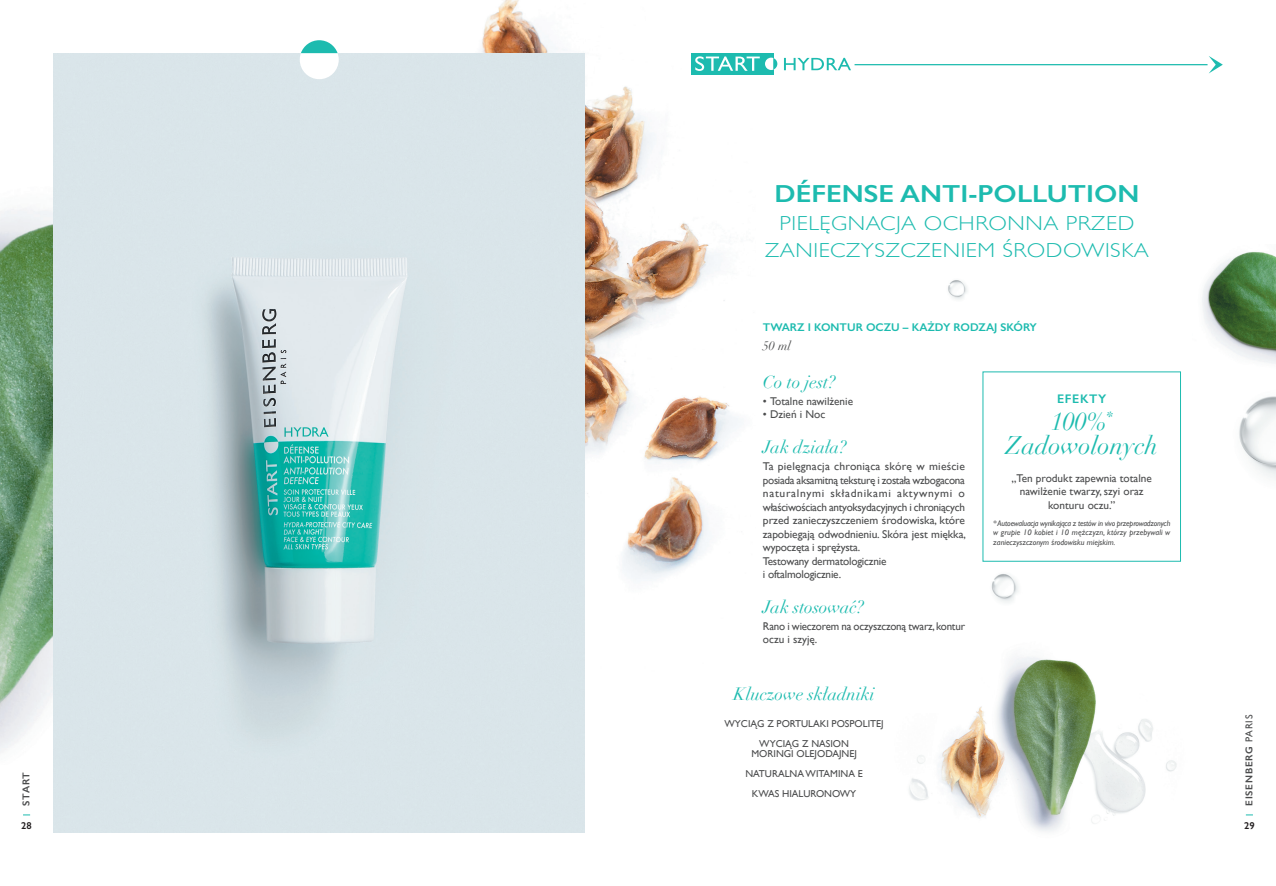
<style>
.page{position:relative;width:1276px;height:886px;background:#fff}
.page>*{position:absolute;margin:0;border:0;box-sizing:border-box;transform-origin:0 0}
.t1{font:italic 25px/23.8px "Didot";color:#1dbbaf;text-align:center}
.t2{font:600 24.75px "Gill Sans";color:#1dbbaf;scale:1.11 1}
.t3{font:300 20.25px/27.1px "Gill Sans";letter-spacing:.025em;color:#1dbbaf;text-align:center;scale:1.11 1}
.t4{font:italic 17.5px "Didot";color:#1dbbaf}
.t5{font:600 12.5px "Gill Sans";letter-spacing:.05em;color:#1dbbaf}
.t6{font:italic 12.5px "Didot";color:#4b4c4d}
.t7{font:11.25px/13.5px "Gill Sans";letter-spacing:-.005em;color:#4b4c4d}
.t8{font:600 11.25px "Gill Sans";color:#1dbbaf}
.t9{font:10px/20px "Gill Sans";color:#4b4c4d;text-align:center}
.t10{font:600 10px "Gill Sans";letter-spacing:.075em;color:#4b4c4d}
.t11{font:600 10px "Gill Sans";color:#231f20}
.t12{font:italic 8.12px/9.8px "Gill Sans";color:#4b4c4d;text-align:justify}
.s1{font-weight:400}
</style>
<div class="page">
<div style="left:982px;top:371px;width:199px;height:191px;border:1px solid #1dbbaf"></div>
<img style="left:909px;top:657px;width:268px;height:175px">
<img style="left:0;top:208px;width:53px;height:545px">
<img style="left:482px;top:0;width:273px;height:580px">
<div style="left:691px;top:53px;width:82px;height:21px;background:#1dbbaf"></div>
<svg style="left:695px;top:56px;width:65px;height:15px"></svg>
<div style="left:765px;top:58px;width:12px;height:12px;background:#fff;border-radius:50%"></div>
<svg style="left:773px;top:58px;width:4px;height:12px"></svg>
<svg style="left:784px;top:58px;width:67px;height:12px"></svg>
<hr style="left:854px;top:64px;width:353px;height:1px;background:#1dbbaf">
<svg style="left:1209px;top:56px;width:13px;height:17px"></svg>
<img style="left:1202px;top:252px;width:74px;height:112px">
<img style="left:1239px;top:396px;width:37px;height:84px">
<img style="left:53px;top:53px;width:532px;height:780px">
<div style="left:300px;top:40px;width:39px;height:39px;background:#fff;border-radius:50%"></div>
<svg style="left:301px;top:40px;width:36px;height:13px"></svg>
<img style="left:991px;top:574px;width:28px;height:29px">
<img style="left:948px;top:280px;width:19px;height:20px">
<p class="t10" style="left:20px;top:806px;width:35px;rotate:-90deg">START</p>
<p class="t11" style="left:21px;top:820px;width:12px">28</p>
<h2 class="t2" style="left:774px;top:178px;width:330px">DÉFENSE ANTI-POLLUTION</h2>
<h3 class="t3" style="left:765px;top:209px;width:347px">PIELĘGNACJA OCHRONNA PRZED<br>ZANIECZYSZCZENIEM ŚRODOWISKA</h3>
<p class="t8" style="left:763px;top:320px;width:275px">TWARZ I KONTUR OCZU – KAŻDY RODZAJ SKÓRY</p>
<p class="t6" style="left:763px;top:338px;width:30px">50 ml</p>
<h3 class="t4" style="left:763px;top:371px;width:74px">Co to jest?</h3>
<p class="t7" style="left:763px;top:394px;width:92px">• Totalne nawilżenie</p>
<p class="t7" style="left:763px;top:408px;width:64px">• Dzień i Noc</p>
<h3 class="t4" style="left:763px;top:436px;width:85px">Jak działa?</h3>
<p class="t7" style="left:763px;top:459px;width:205px">Ta pielęgnacja chroniąca skórę w mieście posiada aksamitną teksturę i została wzbogacona naturalnymi składnikami aktywnymi o właściwościach antyoksydacyjnych i chroniących przed zanieczyszczeniem środowiska, które zapobiegają odwodnieniu. Skóra jest miękka, wypoczęta i sprężysta.<br>Testowany dermatologicznie<br>i oftalmologicznie.</p>
<h3 class="t4" style="left:763px;top:596px;width:102px">Jak stosować?</h3>
<p class="t7" style="left:763px;top:619px;width:204px">Rano i wieczorem na oczyszczoną twarz, kontur oczu i szyję.</p>
<h3 class="t4" style="left:733px;top:683px;width:143px">Kluczowe składniki</h3>
<p class="t9" style="left:724px;top:713px;width:161px">WYCIĄG Z PORTULAKI POSPOLITEJ<br>WYCIĄG Z NASION</p>
<p class="t9" style="left:745px;top:743px;width:119px">MORINGI OLEJODAJNEJ<br>NATURALNA WITAMINA E<br>KWAS HIALURONOWY</p>
<p class="t5" style="left:1057px;top:391px;width:51px">EFEKTY</p>
<h1 class="t1" style="left:1005px;top:410px;width:154px">100%<sup>*<br></sup>Zadowolonych</h1>
<p class="t7" style="left:1011px;top:471px;width:142px;text-align:center">„Ten produkt zapewnia totalne nawilżenie twarzy, szyi oraz konturu oczu.”</p>
<p class="t12" style="left:993px;top:518px;width:179px">* Autoewaluacja wynikająca z testów in vivo przeprowadzonych w grupie 10 kobiet i 10 mężczyzn, którzy przebywali w zanieczyszczonym środowisku miejskim.</p>
<p class="t10" style="left:1243px;top:806px;width:92px;rotate:-90deg">EISENBERG <span class="s1">PARIS</span></p>
<p class="t11" style="left:1244px;top:820px;width:12px">29</p>
</div>
